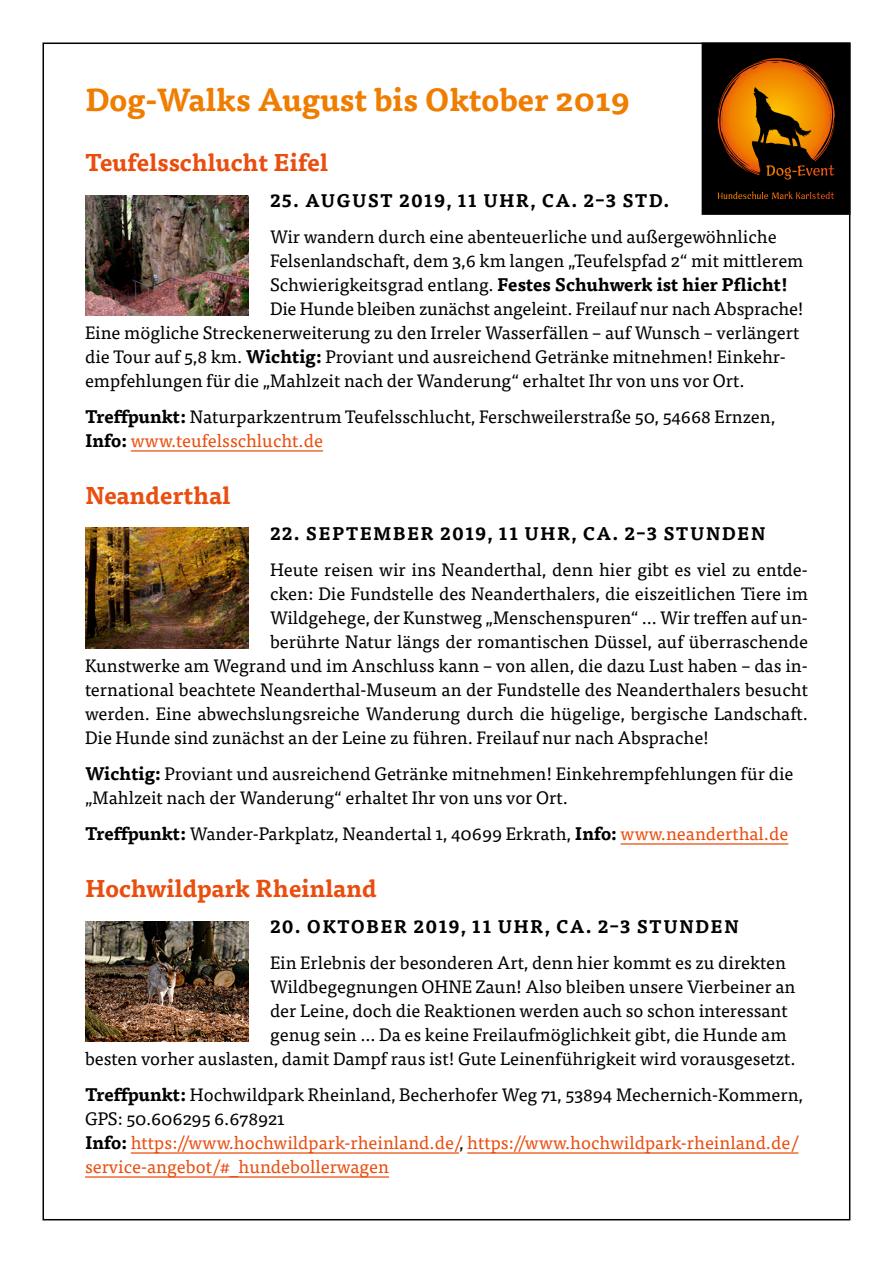
<style>
.page{position:relative;width:893px;height:1263px;background:#fff}
.page>*{position:absolute;margin:0;border:0;box-sizing:border-box;transform-origin:0 0}
.t1{font:700 31.5px "Tisa Pro";color:#ef7d00}
.t2{font:700 24px "Tisa Pro";color:#e94e0f}
.t3{font:18px/24px "Tisa Pro";color:#000}
.t4{font:18px/24px "Tisa Pro";color:#e94e0f}
.t5{font:700 18px "Tisa Pro";letter-spacing:.06em;color:#000}
.t6{font:700 18px "Tisa Pro";color:#000}
.s1{font-weight:400}
.s2{font-weight:700}
.s3{color:#e94e0f}
.s4{font-weight:700;color:#000}
.s5{color:#000}
</style>
<div class="page">
<svg style="left:702px;top:43px;width:148px;height:172px;background:#4c2901"></svg>
<hr style="left:131px;top:450px;width:192px;height:2px;background:#e94e0f">
<hr style="left:621px;top:843px;width:167px;height:2px;background:#e94e0f">
<hr style="left:131px;top:1152px;width:328px;height:2px;background:#e94e0f">
<hr style="left:467px;top:1152px;width:331px;height:2px;background:#e94e0f">
<hr style="left:85px;top:1176px;width:304px;height:2px;background:#e94e0f">
<img style="left:85px;top:195px;width:164px;height:120px">
<img style="left:85px;top:528px;width:164px;height:120px">
<img style="left:85px;top:921px;width:164px;height:120px">
<h1 class="t1" style="left:85px;top:75px;width:546px">Dog-Walks August bis Oktober 2019</h1>
<h2 class="t2" style="left:85px;top:143px;width:245px">Teufelsschlucht Eifel</h2>
<p class="t5" style="left:270px;top:186px;width:401px">25. AUGUST 2019, 11 UHR, CA. 2–3 STD.</p>
<p class="t3" style="left:270px;top:224px;width:508px">Wir wandern durch eine abenteuerliche und außergewöhnliche</p>
<p class="t3" style="left:270px;top:248px;width:535px">Felsenlandschaft, dem 3,6 km langen „Teufelspfad 2“ mit mittlerem</p>
<p class="t6" style="left:270px;top:270px;width:520px"><span class="s1">Schwierigkeitsgrad entlang.</span> Festes Schuhwerk ist hier Pflicht!</p>
<p class="t3" style="left:270px;top:296px;width:535px">Die Hunde bleiben zunächst angeleint. Freilauf nur nach Absprache!</p>
<p class="t3" style="left:85px;top:320px;width:716px">Eine mögliche Streckenerweiterung zu den Irreler Wasserfällen – auf Wunsch – verlängert</p>
<p class="t3" style="left:85px;top:344px;width:702px">die Tour auf 5,8 km. <span class="s2">Wichtig:</span> Proviant und ausreichend Getränke mitnehmen! Einkehr-</p>
<p class="t3" style="left:85px;top:368px;width:661px">empfehlungen für die „Mahlzeit nach der Wanderung“ erhaltet Ihr von uns vor Ort.</p>
<p class="t3" style="left:85px;top:404px;width:692px"><span class="s2">Treffpunkt:</span> Naturparkzentrum Teufelsschlucht, Ferschweilerstraße 50, 54668 Ernzen,<br><span class="s2">Info:</span> <span class="s3">www.teufelsschlucht.de</span></p>
<h2 class="t2" style="left:85px;top:476px;width:147px">Neanderthal</h2>
<p class="t5" style="left:270px;top:519px;width:497px">22. SEPTEMBER 2019, 11 UHR, CA. 2–3 STUNDEN</p>
<p class="t3" style="left:270px;top:557px;width:539px">Heute reisen wir ins Neanderthal, denn hier gibt es viel zu entde-</p>
<p class="t3" style="left:270px;top:581px;width:539px">cken: Die Fundstelle des Neanderthalers, die eiszeitlichen Tiere im</p>
<p class="t3" style="left:270px;top:605px;width:539px">Wildgehege, der Kunstweg „Menschenspuren“ … Wir treffen auf un-</p>
<p class="t3" style="left:270px;top:629px;width:539px">berührte Natur längs der romantischen Düssel, auf überraschende</p>
<p class="t3" style="left:85px;top:653px;width:724px">Kunstwerke am Wegrand und im Anschluss kann – von allen, die dazu Lust haben – das in-</p>
<p class="t3" style="left:85px;top:677px;width:724px">ternational beachtete Neanderthal-Museum an der Fundstelle des Neanderthalers besucht</p>
<p class="t3" style="left:85px;top:701px;width:724px">werden. Eine abwechslungsreiche Wanderung durch die hügelige, bergische Landschaft.</p>
<p class="t3" style="left:85px;top:725px;width:626px">Die Hunde sind zunächst an der Leine zu führen. Freilauf nur nach Absprache!</p>
<p class="t3" style="left:85px;top:761px;width:710px"><span class="s2">Wichtig:</span> Proviant und ausreichend Getränke mitnehmen! Einkehrempfehlungen für die „Mahlzeit nach der Wanderung“ erhaltet Ihr von uns vor Ort.</p>
<p class="t3" style="left:85px;top:821px;width:705px"><span class="s2">Treffpunkt:</span> Wander-Parkplatz, Neandertal 1, 40699 Erkrath, <span class="s2">Info:</span> <span class="s3">www.neanderthal.de</span></p>
<h2 class="t2" style="left:85px;top:869px;width:293px">Hochwildpark Rheinland</h2>
<p class="t5" style="left:270px;top:912px;width:470px">20. OKTOBER 2019, 11 UHR, CA. 2–3 STUNDEN</p>
<p class="t3" style="left:270px;top:950px;width:517px">Ein Erlebnis der besonderen Art, denn hier kommt es zu direkten</p>
<p class="t3" style="left:270px;top:974px;width:527px">Wildbegegnungen OHNE Zaun! Also bleiben unsere Vierbeiner an</p>
<p class="t3" style="left:270px;top:998px;width:519px">der Leine, doch die Reaktionen werden auch so schon interessant</p>
<p class="t3" style="left:270px;top:1022px;width:518px">genug sein … Da es keine Freilaufmöglichkeit gibt, die Hunde am</p>
<p class="t3" style="left:85px;top:1046px;width:712px">besten vorher auslasten, damit Dampf raus ist! Gute Leinenführigkeit wird vorausgesetzt.</p>
<p class="t4" style="left:85px;top:1082px;width:720px"><span class="s4">Treffpunkt:</span> <span class="s5">Hochwildpark Rheinland, Becherhofer Weg 71, 53894 Mechernich-Kommern, GPS: 50.606295 6.678921<br></span><span class="s4">Info:</span> https://www.hochwildpark-rheinland.de/<span class="s5">,</span> https://www.hochwildpark-rheinland.de/ service-angebot/#_hundebollerwagen</p>
</div>
